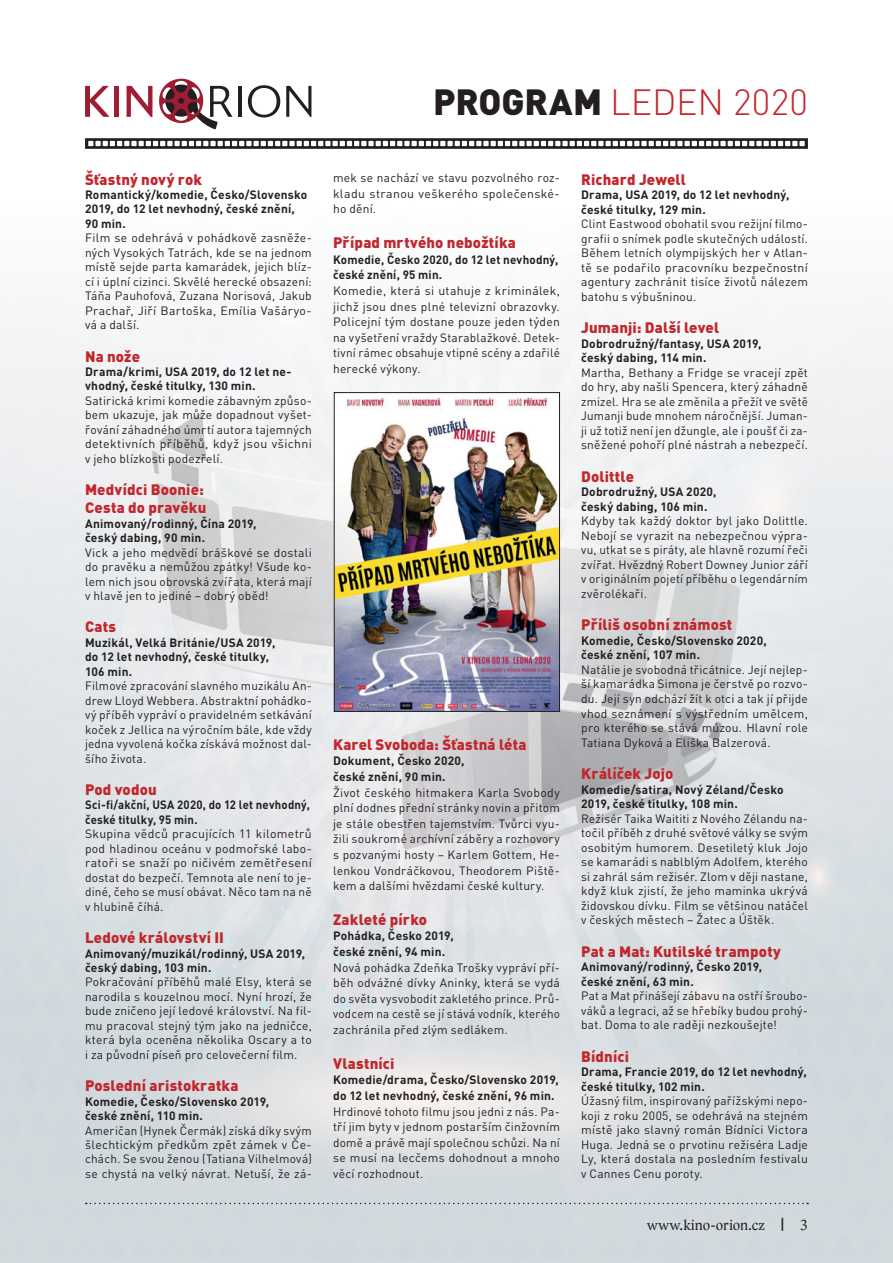
<style>
.page{position:relative;width:893px;height:1263px;background:#fff}
.page>*{position:absolute;margin:0;border:0;box-sizing:border-box;transform-origin:0 0}
.t1{font:300 36px "DIN Pro";letter-spacing:.005em;color:#c1272d}
.t2{font:900 15px/18px "DIN Pro";letter-spacing:.01em;color:#c1272d}
.t3{font:15px "Lido STFCE";letter-spacing:.01em;color:#231f20}
.t4{font:12px/14.5px "DIN Pro";letter-spacing:.02em;color:#231f20;text-align:justify}
.t5{font:700 12px/14.4px "DIN Pro";letter-spacing:.015em;color:#231f20}
.t6{font:700 12px/14.4px "DIN Pro";letter-spacing:.015em;color:#231f20;scale:.95 1}
.s1{font-weight:900;color:#231f20}
</style>
<div class="page">
<img style="left:0;top:78px;width:893px;height:1185px">
<svg style="left:86px;top:1203px;width:722px;height:1px"></svg>
<svg style="left:85px;top:86px;width:25px;height:31px"></svg>
<div style="left:114px;top:86px;width:5px;height:31px;background:#9f1c32"></div>
<svg style="left:127px;top:86px;width:25px;height:31px"></svg>
<hr style="left:238px;top:86px;width:3px;height:31px;background:#231f20">
<svg style="left:248px;top:85px;width:32px;height:32px"></svg>
<svg style="left:286px;top:86px;width:25px;height:31px"></svg>
<svg style="left:158px;top:79px;width:75px;height:51px"></svg>
<svg style="left:85px;top:138px;width:723px;height:11px"></svg>
<img style="left:336px;top:394px;width:222px;height:316px">
<div style="left:334px;top:392px;width:226px;height:320px;border:1px solid #231f20"></div>
<h1 class="t1" style="left:433px;top:89px;width:376px"><span class="s1">PROGRAM</span> LEDEN 2020</h1>
<p class="t2" style="left:85px;top:172px;width:118px">Šťastný nový rok</p>
<p class="t5" style="left:85px;top:189px;width:224px">Romantický/komedie, Česko/Slovensko<br>2019, do 12 let nevhodný, české znění,<br>90 min.</p>
<p class="t4" style="left:85px;top:232px;width:228px">Film se odehrává v pohádkově zasněže&shy;ných Vysokých Tatrách, kde se na jednom místě sejde parta kamarádek, jejich blíz&shy;cí i úplní cizinci. Skvělé herecké obsazení:<br>Táňa Pauhofová, Zuzana Norisová, Jakub Prachař, Jiří Bartoška, Emília Vašáryo&shy;vá a další.</p>
<p class="t2" style="left:85px;top:348px;width:57px">Na nože</p>
<p class="t5" style="left:85px;top:365px;width:208px">Drama/krimi, USA 2019, do 12 let ne&shy;vhodný, české titulky, 130 min.</p>
<p class="t4" style="left:85px;top:395px;width:228px">Satirická krimi komedie zábavným způso&shy;bem ukazuje, jak může dopadnout vyšet&shy;řování záhadného úmrtí autora tajemných detektivních příběhů, když jsou všichni v jeho blízkosti podezřelí.</p>
<p class="t2" style="left:85px;top:482px;width:123px">Medvídci Boonie:<br>Cesta do pravěku</p>
<p class="t5" style="left:85px;top:517px;width:173px">Animovaný/rodinný, Čína 2019, český dabing, 90 min.</p>
<p class="t4" style="left:85px;top:546px;width:228px">Vick a jeho medvědí bráškové se dostali do pravěku a nemůžou zpátky! Všude ko&shy;lem nich jsou obrovská zvířata, která mají v hlavě jen to jediné – dobrý oběd!</p>
<p class="t2" style="left:85px;top:619px;width:33px">Cats</p>
<p class="t5" style="left:85px;top:636px;width:192px">Muzikál, Velká Británie/USA 2019, do 12 let nevhodný, české titulky,<br>106 min.</p>
<p class="t4" style="left:85px;top:680px;width:228px">Filmové zpracování slavného muzikálu An&shy;drew Lloyd Webbera. Abstraktní pohádko&shy;vý příběh vypráví o pravidelném setkávání koček z Jellica na výročním bále, kde vždy jedna vyvolená kočka získává možnost dal&shy;šího života.</p>
<p class="t2" style="left:85px;top:782px;width:73px">Pod vodou</p>
<p class="t6" style="left:85px;top:799px;width:238px">Sci-fi/akční, USA 2020, do 12 let nevhodný, české titulky, 95 min.</p>
<p class="t4" style="left:85px;top:828px;width:228px">Skupina vědců pracujících 11 kilometrů pod hladinou oceánu v podmořské labo&shy;ratoři se snaží po ničivém zemětřesení dostat do bezpečí. Temnota ale není to je&shy;diné, čeho se musí obávat. Něco tam na ně v hlubině číhá.</p>
<p class="t2" style="left:85px;top:930px;width:141px">Ledové království II</p>
<p class="t5" style="left:85px;top:947px;width:222px">Animovaný/muzikál/rodinný, USA 2019, český dabing, 103 min.</p>
<p class="t4" style="left:85px;top:976px;width:228px">Pokračování příběhů malé Elsy, která se narodila s kouzelnou mocí. Nyní hrozí, že bude zničeno její ledové království. Na fil&shy;mu pracoval stejný tým jako na jedničce, která byla oceněna několika Oscary a to i za původní píseň pro celovečerní film.</p>
<p class="t2" style="left:85px;top:1078px;width:155px">Poslední aristokratka</p>
<p class="t5" style="left:85px;top:1095px;width:186px">Komedie, Česko/Slovensko 2019, české znění, 110 min.</p>
<p class="t4" style="left:85px;top:1124px;width:228px">Američan (Hynek Čermák) získá díky svým šlechtickým předkům zpět zámek v Če&shy;chách. Se svou ženou (Tatiana Vilhelmová) se chystá na velký návrat. Netuší, že zá-</p>
<p class="t4" style="left:333px;top:172px;width:228px;line-height:15.6px">mek se nachází ve stavu pozvolného roz&shy;kladu stranou veškerého společenské&shy;ho dění.</p>
<p class="t2" style="left:333px;top:235px;width:184px">Případ mrtvého nebožtíka</p>
<p class="t5" style="left:333px;top:253px;width:227px;line-height:15.6px">Komedie, Česko 2020, do 12 let nevhodný, české znění, 95 min.</p>
<p class="t4" style="left:333px;top:284px;width:228px;line-height:15.6px">Komedie, která si utahuje z kriminálek, jichž jsou dnes plné televizní obrazovky.<br>Policejní tým dostane pouze jeden týden na vyšetření vraždy Starablažkové. Detek&shy;tivní rámec obsahuje vtipné scény a zdařilé herecké výkony.</p>
<p class="t2" style="left:333px;top:737px;width:195px">Karel Svoboda: Šťastná léta</p>
<p class="t5" style="left:333px;top:754px;width:133px;line-height:15.6px">Dokument, Česko 2020, české znění, 90 min.</p>
<p class="t4" style="left:333px;top:786px;width:228px;line-height:15.6px">Život českého hitmakera Karla Svobody plní dodnes přední stránky novin a přitom je stále obestřen tajemstvím. Tvůrci vyu&shy;žili soukromé archívní záběry a rozhovory s pozvanými hosty – Karlem Gottem, He&shy;lenkou Vondráčkovou, Theodorem Piště&shy;kem a dalšími hvězdami české kultury.</p>
<p class="t2" style="left:333px;top:912px;width:95px">Zakleté pírko</p>
<p class="t5" style="left:333px;top:929px;width:122px;line-height:15.6px">Pohádka, Česko 2019, české znění, 94 min.</p>
<p class="t4" style="left:333px;top:961px;width:228px;line-height:15.6px">Nová pohádka Zdeňka Trošky vypráví pří&shy;běh odvážné dívky Aninky, která se vydá do světa vysvobodit zakletého prince. Prů&shy;vodcem na cestě se jí stává vodník, kterého zachránila před zlým sedlákem.</p>
<p class="t2" style="left:333px;top:1056px;width:63px">Vlastníci</p>
<p class="t5" style="left:333px;top:1073px;width:227px;line-height:15.6px">Komedie/drama, Česko/Slovensko 2019, do 12 let nevhodný, české znění, 96 min.</p>
<p class="t4" style="left:333px;top:1105px;width:228px;line-height:15.6px">Hrdinové tohoto filmu jsou jedni z nás. Pa&shy;tří jim byty v jednom postarším činžovním domě a právě mají společnou schůzi. Na ní se musí na lecčems dohodnout a mnoho věcí rozhodnout.</p>
<p class="t2" style="left:581px;top:172px;width:106px">Richard Jewell</p>
<p class="t5" style="left:581px;top:188px;width:210px">Drama, USA 2019, do 12 let nevhodný, české titulky, 129 min.</p>
<p class="t4" style="left:581px;top:218px;width:228px">Clint Eastwood obohatil svou režijní filmo&shy;grafii o snímek podle skutečných událostí.<br>Během letních olympijských her v Atlan&shy;tě se podařilo pracovníku bezpečnostní agentury zachránit tisíce životů nálezem batohu s výbušninou.</p>
<p class="t2" style="left:581px;top:320px;width:139px">Jumanji: Další level</p>
<p class="t5" style="left:581px;top:337px;width:182px">Dobrodružný/fantasy, USA 2019, český dabing, 114 min.</p>
<p class="t4" style="left:581px;top:366px;width:228px">Martha, Bethany a Fridge se vracejí zpět do hry, aby našli Spencera, který záhadně zmizel. Hra se ale změnila a přežít ve světě Jumanji bude mnohem náročnější. Juman&shy;ji už totiž není jen džungle, ale i poušť či za&shy;sněžené pohoří plné nástrah a nebezpečí.</p>
<p class="t2" style="left:581px;top:469px;width:54px">Dolittle</p>
<p class="t5" style="left:581px;top:486px;width:137px">Dobrodružný, USA 2020, český dabing, 106 min.</p>
<p class="t4" style="left:581px;top:515px;width:228px">Kdyby tak každý doktor byl jako Dolittle.<br>Nebojí se vyrazit na nebezpečnou výpra&shy;vu, utkat se s piráty, ale hlavně rozumí řeči zvířat. Hvězdný Robert Downey Junior září v originálním pojetí příběhu o legendárním zvěrolékaři.</p>
<p class="t2" style="left:581px;top:617px;width:153px">Příliš osobní známost</p>
<p class="t5" style="left:581px;top:634px;width:187px">Komedie, Česko/Slovensko 2020, české znění, 107 min.</p>
<p class="t4" style="left:581px;top:664px;width:228px">Natálie je svobodná třicátnice. Její nejlep&shy;ší kamarádka Simona je čerstvě po rozvo&shy;du. Její syn odchází žít k otci a tak jí přijde vhod seznámení s výstředním umělcem, pro kterého se stává múzou. Hlavní role Tatiana Dyková a Eliška Balzerová.</p>
<p class="t2" style="left:581px;top:766px;width:94px">Králíček Jojo</p>
<p class="t5" style="left:581px;top:783px;width:204px">Komedie/satira, Nový Zéland/Česko<br>2019, české titulky, 108 min.</p>
<p class="t4" style="left:581px;top:812px;width:228px">Režisér Taika Waititi z Nového Zélandu na&shy;točil příběh z druhé světové války se svým osobitým humorem. Desetiletý kluk Jojo se kamarádi s nablblým Adolfem, kterého si zahrál sám režisér. Zlom v ději nastane, když kluk zjistí, že jeho maminka ukrývá židovskou dívku. Film se většinou natáčel v českých městech – Žatec a Úštěk.</p>
<p class="t2" style="left:581px;top:944px;width:201px">Pat a Mat: Kutilské trampoty</p>
<p class="t5" style="left:581px;top:961px;width:183px">Animovaný/rodinný, Česko 2019, české znění, 63 min.</p>
<p class="t4" style="left:581px;top:990px;width:228px">Pat a Mat přinášejí zábavu na ostří šroubo&shy;váků a legraci, až se hřebíky budou prohý&shy;bat. Doma to ale raději nezkoušejte!</p>
<p class="t2" style="left:581px;top:1049px;width:49px">Bídníci</p>
<p class="t5" style="left:581px;top:1066px;width:227px">Drama, Francie 2019, do 12 let nevhodný, české titulky, 102 min.</p>
<p class="t4" style="left:581px;top:1095px;width:228px">Úžasný film, inspirovaný pařížskými nepo&shy;koji z roku 2005, se odehrává na stejném místě jako slavný román Bídníci Victora Huga. Jedná se o prvotinu režiséra Ladje Ly, která dostala na posledním festivalu v Cannes Cenu poroty.</p>
<p class="t3" style="left:647px;top:1217px;width:162px">www.kino-orion.cz | 3</p>
</div>
